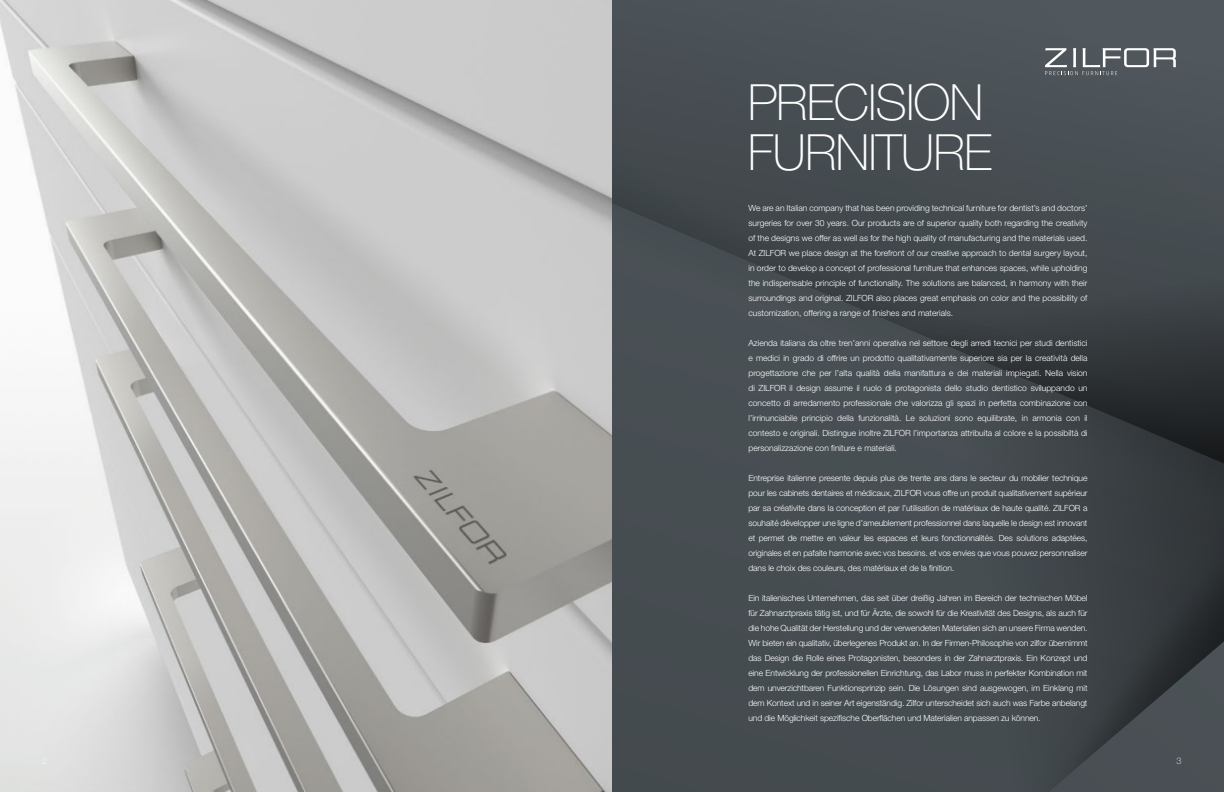
<style>
.page{position:relative;width:1224px;height:792px;background:#fff}
.page>*{position:absolute;margin:0;border:0;box-sizing:border-box;transform-origin:0 0}
.t1{font:100 50px/50px "Helvetica Neue LT Std";letter-spacing:-.02em;color:#fff}
.t2{font:100 9px "Helvetica Neue LT Std";color:#fff}
.t3{font:300 8.5px/15px "Helvetica Neue LT Std";letter-spacing:-.01em;color:#fff;text-align:justify}
</style>
<div class="page">
<div style="left:612px;top:0;width:332px;height:63px;background:#4c5258"></div>
<div style="left:612px;top:63px;width:332px;height:729px;background:#464d51"></div>
<img style="left:944px;top:0;width:280px;height:792px">
<svg style="left:1049px;top:641px;width:175px;height:151px;background:#404549"></svg>
<img style="left:0;top:0;width:612px;height:792px">
<svg style="left:1045px;top:48px;width:131px;height:27px;background:#757a7e"></svg>
<h1 class="t1" style="left:748px;top:77px;width:246px">PRECISION<br>FURNITURE</h1>
<p class="t3" style="left:748px;top:201px;width:341px">We are an Italian company that has been providing technical furniture for dentist’s and doctors’ surgeries for over 30 years. Our products are of superior quality both regarding the creativity of the designs we offer as well as for the high quality of manufacturing and the materials used.<br>At ZILFOR we place design at the forefront of our creative approach to dental surgery layout, in order to develop a concept of professional furniture that enhances spaces, while upholding the indispensable principle of functionality. The solutions are balanced, in harmony with their surroundings and original. ZILFOR also places great emphasis on color and the possibility of customization, offering a range of finishes and materials.</p>
<p class="t3" style="left:748px;top:336px;width:341px">Azienda italiana da oltre tren’anni operativa nel settore degli arredi tecnici per studi dentistici e medici in grado di offrire un prodotto qualitativamente superiore sia per la creatività della progettazione che per l’alta qualità della manifattura e dei materiali impiegati. Nella vision di ZILFOR il design assume il ruolo di protagonista dello studio dentistico sviluppando un concetto di arredamento professionale che valorizza gli spazi in perfetta combinazione con l’irrinunciabile principio della funzionalità. Le soluzioni sono equilibrate, in armonia con il contesto e originali. Distingue inoltre ZILFOR l’importanza attribuita al colore e la possibiltà di personalizzazione con finiture e materiali.</p>
<p class="t3" style="left:748px;top:471px;width:341px">Entreprise italienne presente depuis plus de trente ans dans le secteur du mobilier technique pour les cabinets dentaires et médicaux, ZILFOR vous offre un produit qualitativement supérieur par sa créativite dans la conception et par l’utilisation de matériaux de haute qualité. ZILFOR a souhaité développer une ligne d’ameublement professionnel dans laquelle le design est innovant et permet de mettre en valeur les espaces et leurs fonctionnalités. Des solutions adaptées, originales et en pafaite harmonie avec vos besoins. et vos envies que vous pouvez personnaliser dans le choix des couleurs, des matériaux et de la finition.</p>
<p class="t3" style="left:748px;top:591px;width:341px">Ein italienisches Unternehmen, das seit über dreißig Jahren im Bereich der technischen Möbel für Zahnarztpraxis tätig ist, und für Ärzte, die sowohl für die Kreativität des Designs, als auch für die hohe Qualität der Herstellung und der verwendeten Materialien sich an unsere Firma wenden.<br>Wir bieten ein qualitativ, überlegenes Produkt an. In der Firmen-Philosophie von zilfor übernimmt das Design die Rolle eines Protagonisten, besonders in der Zahnarztpraxis. Ein Konzept und eine Entwicklung der professionellen Einrichtung, das Labor muss in perfekter Kombination mit dem unverzichtbaren Funktionsprinzip sein. Die Lösungen sind ausgewogen, im Einklang mit dem Kontext und in seiner Art eigenständig. Zilfor unterscheidet sich auch was Farbe anbelangt und die Möglichkeit spezifische Oberflächen und Materialien anpassen zu können.</p>
<p class="t2" style="left:1176px;top:756px;width:7px">3</p>
</div>
